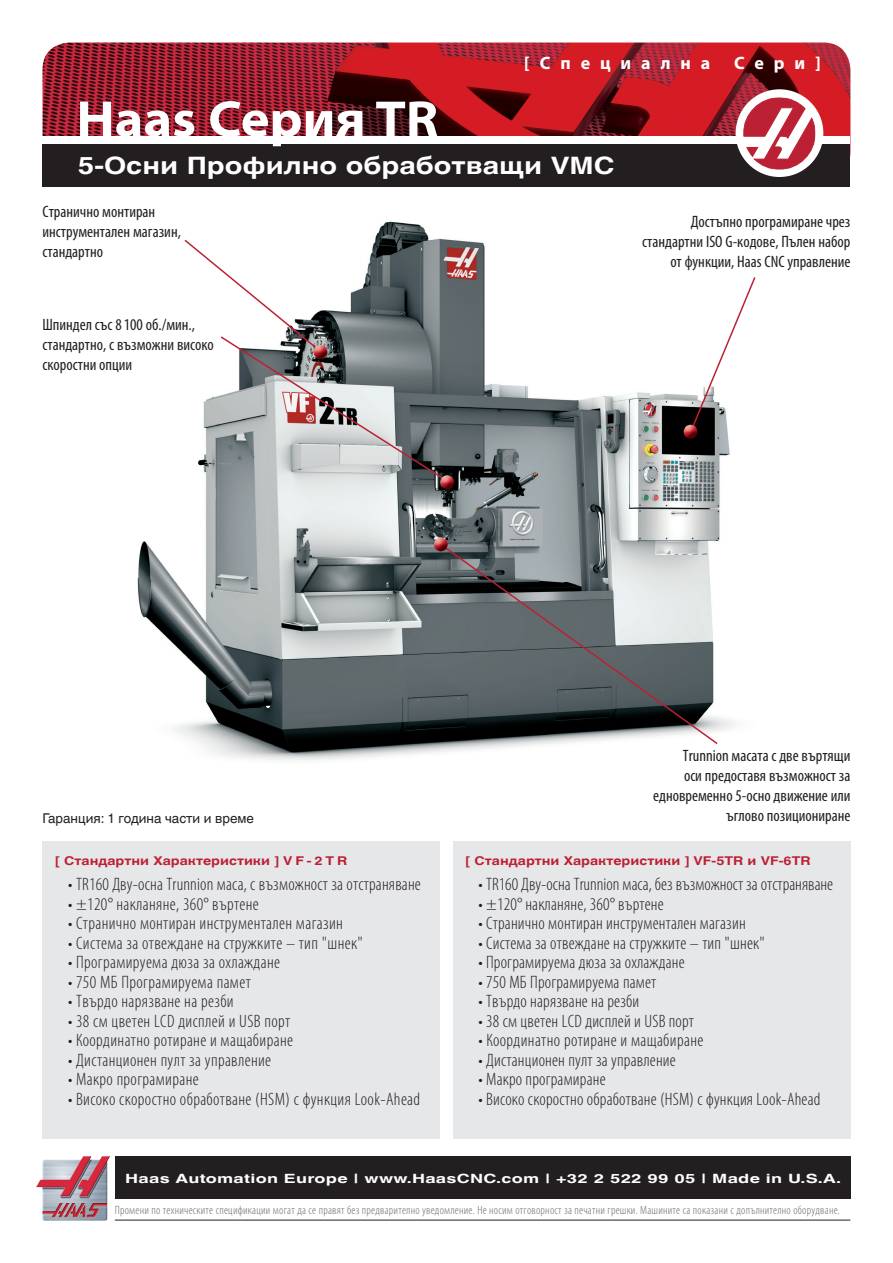
<style>
.page{position:relative;width:893px;height:1263px;background:#fff}
.page>*{position:absolute;margin:0;border:0;box-sizing:border-box;transform-origin:0 0}
.Headline{font:700 semi-expanded 51px "Myriad Pro";color:#fff}
.Subtitle{font:700 24px "Helvetica World";color:#fff;scale:1.2 1}
.Standard_Options_Bod{font:300 condensed 18px "Myriad Pro";letter-spacing:.01em;color:#231f20}
.Special_Series{font:700 18px "Myriad Pro";letter-spacing:.55em;color:#fff}
.Bullet_Points{font:condensed 16.5px/19.8px "Myriad Pro";color:#231f20;text-align:right}
.Warranty{font:13.5px "Helvetica World";color:#231f20}
.Address{font:700 12.75px "Helvetica World";letter-spacing:.015em;color:#fff;scale:1.41 1}
.Standard_Options_Hea{font:700 12.15px "Helvetica World";color:#bc2034;scale:1.18 1}
.Disclaimer{font:300 condensed 12px "Myriad Pro";letter-spacing:.02em;color:#6c6d70}
</style>
<div class="page">
<img style="left:137px;top:221px;width:599px;height:540px">
<div style="left:43px;top:841px;width:397px;height:297px;background:#e6e7e9"></div>
<div style="left:453px;top:841px;width:397px;height:297px;background:#e6e7e9"></div>
<img style="left:43px;top:43px;width:807px;height:93px">
<div style="left:43px;top:145px;width:807px;height:42px;background:#231f20"></div>
<div style="left:736px;top:89px;width:87px;height:88px;background:#fff;border-radius:50%"></div>
<svg style="left:743px;top:98px;width:72px;height:71px"></svg>
<img style="left:36px;top:1156px;width:74px;height:64px">
<hr style="left:115px;top:1220px;width:735px;height:1px;background:#231f20">
<div style="left:115px;top:1157px;width:735px;height:42px;background:#231f20"></div>
<svg style="left:183px;top:238px;width:267px;height:246px"></svg>
<img style="left:313px;top:345px;width:14px;height:14px;border-radius:7px">
<img style="left:440px;top:475px;width:14px;height:14px;border-radius:7px">
<svg style="left:438px;top:542px;width:281px;height:204px;background:#787e80"></svg>
<img style="left:434px;top:537px;width:14px;height:14px;border-radius:7px">
<svg style="left:689px;top:275px;width:67px;height:158px"></svg>
<img style="left:684px;top:425px;width:13px;height:14px;border-radius:7px">
<p class="Special_Series" style="left:524px;top:53px;width:188px">[Специална</p>
<p class="Special_Series" style="left:734px;top:53px;width:88px">Сери]</p>
<p class="Headline" style="left:77px;top:90px;width:363px">Haas Серия TR</p>
<p class="Subtitle" style="left:78px;top:152px;width:449px">5-Осни Профилно обработващи VMC</p>
<p class="Bullet_Points" style="left:43px;top:201px;width:140px;text-align:left">Странично монтиран инструментален магазин, стандартно</p>
<p class="Bullet_Points" style="left:43px;top:315px;width:173px;text-align:left">Шпиндел със 8100 об./мин., стандартно, с възможни високо скоростни опции</p>
<p class="Bullet_Points" style="left:642px;top:212px;width:210px">Достъпно програмиране чрез стандартни ISO G-кодове, Пълен набор от функции, Haas CNC управление</p>
<p class="Warranty" style="left:43px;top:810px;width:213px">Гаранция: 1 година части и време</p>
<p class="Standard_Options_Hea" style="left:55px;top:854px;width:249px">[ Стандартни Характеристики ] V F - 2 T R</p>
<p class="Standard_Options_Bod" style="left:68px;top:875px;width:354px">• TR160 Дву-осна Trunnion маса, с възможност за отстраняване</p>
<p class="Standard_Options_Bod" style="left:68px;top:894px;width:192px">• ±120° накланяне, 360° въртене</p>
<p class="Standard_Options_Bod" style="left:68px;top:914px;width:276px">• Странично монтиран инструментален магазин</p>
<p class="Standard_Options_Bod" style="left:68px;top:933px;width:296px">• Система за отвеждане на стружките – тип "шнек"</p>
<p class="Standard_Options_Bod" style="left:68px;top:953px;width:213px">• Програмируема дюза за охлаждане</p>
<p class="Standard_Options_Bod" style="left:68px;top:972px;width:184px">• 750 МБ Програмируема памет</p>
<p class="Standard_Options_Bod" style="left:68px;top:992px;width:167px">• Твърдо нарязване на резби</p>
<p class="Standard_Options_Bod" style="left:68px;top:1011px;width:224px">• 38 cм цветен LCD дисплей и USB порт</p>
<p class="Standard_Options_Bod" style="left:68px;top:1031px;width:226px">• Координатно ротиране и мащабиране</p>
<p class="Standard_Options_Bod" style="left:68px;top:1050px;width:205px">• Дистанционен пулт за управление</p>
<p class="Standard_Options_Bod" style="left:68px;top:1070px;width:132px">• Макро програмиране</p>
<p class="Standard_Options_Bod" style="left:68px;top:1089px;width:354px">• Високо скоростно обработване (HSM) с функция Look-Ahead</p>
<p class="Bullet_Points" style="left:653px;top:746px;width:199px">Trunnion масата с две въртящи<br>оси предоставя възможност за едновременно 5-осно движение или ъглово позициониране</p>
<p class="Standard_Options_Hea" style="left:466px;top:854px;width:294px">[ Стандартни Характеристики ] VF-5TR и VF-6TR</p>
<p class="Standard_Options_Bod" style="left:478px;top:875px;width:356px">• TR160 Дву-осна Trunnion маса, без възможност за отстраняване</p>
<p class="Standard_Options_Bod" style="left:478px;top:894px;width:187px">• ±120° накланяне, 360° въртене</p>
<p class="Standard_Options_Bod" style="left:478px;top:914px;width:269px">• Странично монтиран инструментален магазин</p>
<p class="Standard_Options_Bod" style="left:478px;top:933px;width:288px">• Система за отвеждане на стружките – тип "шнек"</p>
<p class="Standard_Options_Bod" style="left:478px;top:953px;width:208px">• Програмируема дюза за охлаждане</p>
<p class="Standard_Options_Bod" style="left:478px;top:972px;width:179px">• 750 МБ Програмируема памет</p>
<p class="Standard_Options_Bod" style="left:478px;top:992px;width:163px">• Твърдо нарязване на резби</p>
<p class="Standard_Options_Bod" style="left:478px;top:1011px;width:217px">• 38 cм цветен LCD дисплей и USB порт</p>
<p class="Standard_Options_Bod" style="left:478px;top:1031px;width:226px">• Координатно ротиране и мащабиране</p>
<p class="Standard_Options_Bod" style="left:478px;top:1050px;width:199px">• Дистанционен пулт за управление</p>
<p class="Standard_Options_Bod" style="left:478px;top:1070px;width:129px">• Макро програмиране</p>
<p class="Standard_Options_Bod" style="left:478px;top:1089px;width:344px">• Високо скоростно обработване (HSM) с функция Look-Ahead</p>
<p class="Address" style="left:125px;top:1171px;width:509px">Haas Automation Europe | www.HaasCNC.com | +32 2 522 99 05 | Made in U.S.A.</p>
<p class="Disclaimer" style="left:115px;top:1204px;width:727px">Промени по техническите спецификации могат да се правят без предварително уведомление. Не носим отговорност за печатни грешки. Машините са показани с допълнително оборудване.</p>
</div>
